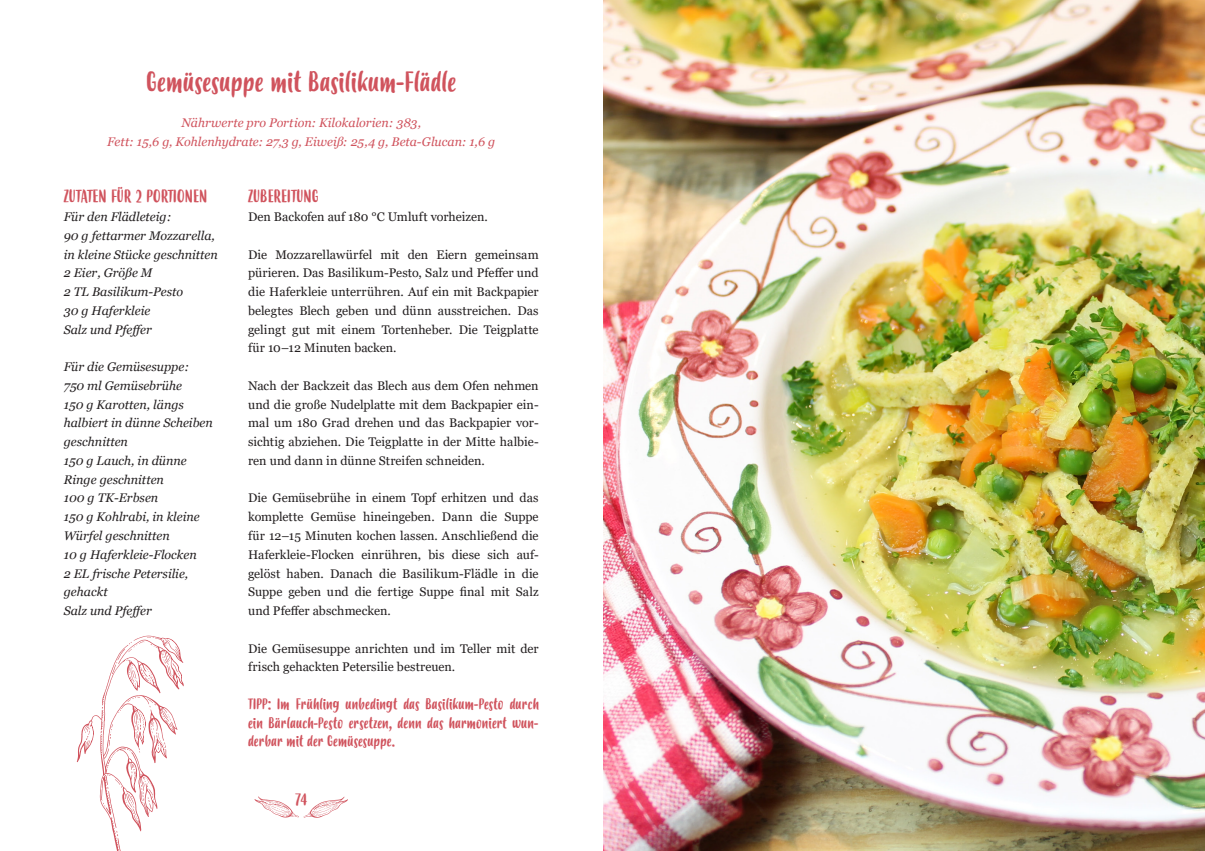
<style>
.page{position:relative;width:1205px;height:851px;background:#fff}
.page>*{position:absolute;margin:0;border:0;box-sizing:border-box;transform-origin:0 0}
.t1{font:27.5px "Budidaya";letter-spacing:-.005em;color:#d0535d}
.t2{font:17.5px "Budidaya";color:#d0535d}
.t3{font:16.25px "Budidaya";color:#d0535d}
.t4{font:15px/18.8px "Budidaya";letter-spacing:.005em;color:#d0535d;text-align:justify}
.t5{font:12.5px/18.8px "Georgia";color:#231f20;text-align:justify}
.t6{font:italic 12.5px/18.8px "Georgia";color:#231f20}
.t7{font:italic 12.5px/18.8px "Georgia";color:#d0535d;text-align:center}
</style>
<div class="page">
<img style="left:603px;top:0;width:602px;height:850px">
<svg style="left:77px;top:635px;width:107px;height:215px"></svg>
<svg style="left:254px;top:796px;width:94px;height:21px"></svg>
<h1 class="t1" style="left:146px;top:67px;width:311px">Gemüsesuppe mit Basilikum-Flädle</h1>
<p class="t7" style="left:107px;top:114px;width:390px">Nährwerte pro Portion: Kilokalorien: 383,<br>Fett: 15,6 g, Kohlenhydrate: 27,3 g, Eiweiß: 25,4 g, Beta-Glucan: 1,6 g</p>
<h2 class="t2" style="left:64px;top:186px;width:145px">ZUTATEN FÜR 2 PORTIONEN</h2>
<p class="t6" style="left:64px;top:207px;width:156px">Für den Flädleteig:<br>90 g fettarmer Mozzarella, in kleine Stücke geschnitten<br>2 Eier, Größe M<br>2 TL Basilikum-Pesto<br>30 g Haferkleie<br>Salz und Pfeffer</p>
<p class="t6" style="left:64px;top:357px;width:151px">Für die Gemüsesuppe:<br>750 ml Gemüsebrühe<br>150 g Karotten, längs halbiert in dünne Scheiben geschnitten<br>150 g Lauch, in dünne<br>Ringe geschnitten<br>100 g TK-Erbsen<br>150 g Kohlrabi, in kleine<br>Würfel geschnitten<br>10 g Haferkleie-Flocken<br>2 EL frische Petersilie, gehackt<br>Salz und Pfeffer</p>
<h2 class="t2" style="left:248px;top:186px;width:72px">ZUBEREITUNG</h2>
<p class="t5" style="left:248px;top:207px;width:241px">Den Backofen auf 180 °C Umluft vorheizen.</p>
<p class="t5" style="left:248px;top:245px;width:292px">Die Mozzarellawürfel mit den Eiern gemeinsam pürieren. Das Basilikum-Pesto, Salz und Pfeffer und die Haferkleie unterrühren. Auf ein mit Backpapier belegtes Blech geben und dünn ausstreichen. Das gelingt gut mit einem Tortenheber. Die Teigplatte für 10–12 Minuten backen.</p>
<p class="t5" style="left:248px;top:376px;width:292px">Nach der Backzeit das Blech aus dem Ofen nehmen und die große Nudelplatte mit dem Backpapier ein&shy;mal um 180 Grad drehen und das Backpapier vor&shy;sichtig abziehen. Die Teigplatte in der Mitte halbie&shy;ren und dann in dünne Streifen schneiden.</p>
<p class="t5" style="left:248px;top:489px;width:292px">Die Gemüsebrühe in einem Topf erhitzen und das komplette Gemüse hineingeben. Dann die Suppe für 12–15 Minuten kochen lassen. Anschließend die Haferkleie-Flocken einrühren, bis diese sich auf&shy;gelöst haben. Danach die Basilikum-Flädle in die Suppe geben und die fertige Suppe final mit Salz und Pfeffer abschmecken.</p>
<p class="t5" style="left:248px;top:639px;width:292px">Die Gemüsesuppe anrichten und im Teller mit der frisch gehackten Petersilie bestreuen.</p>
<p class="t4" style="left:248px;top:695px;width:292px">TIPP: Im Frühling unbedingt das Basilikum-Pesto durch ein Bärlauch-Pesto ersetzen, denn das harmoniert wun&shy;derbar mit der Gemüsesuppe.</p>
<h3 class="t3" style="left:295px;top:790px;width:14px">74</h3>
</div>
